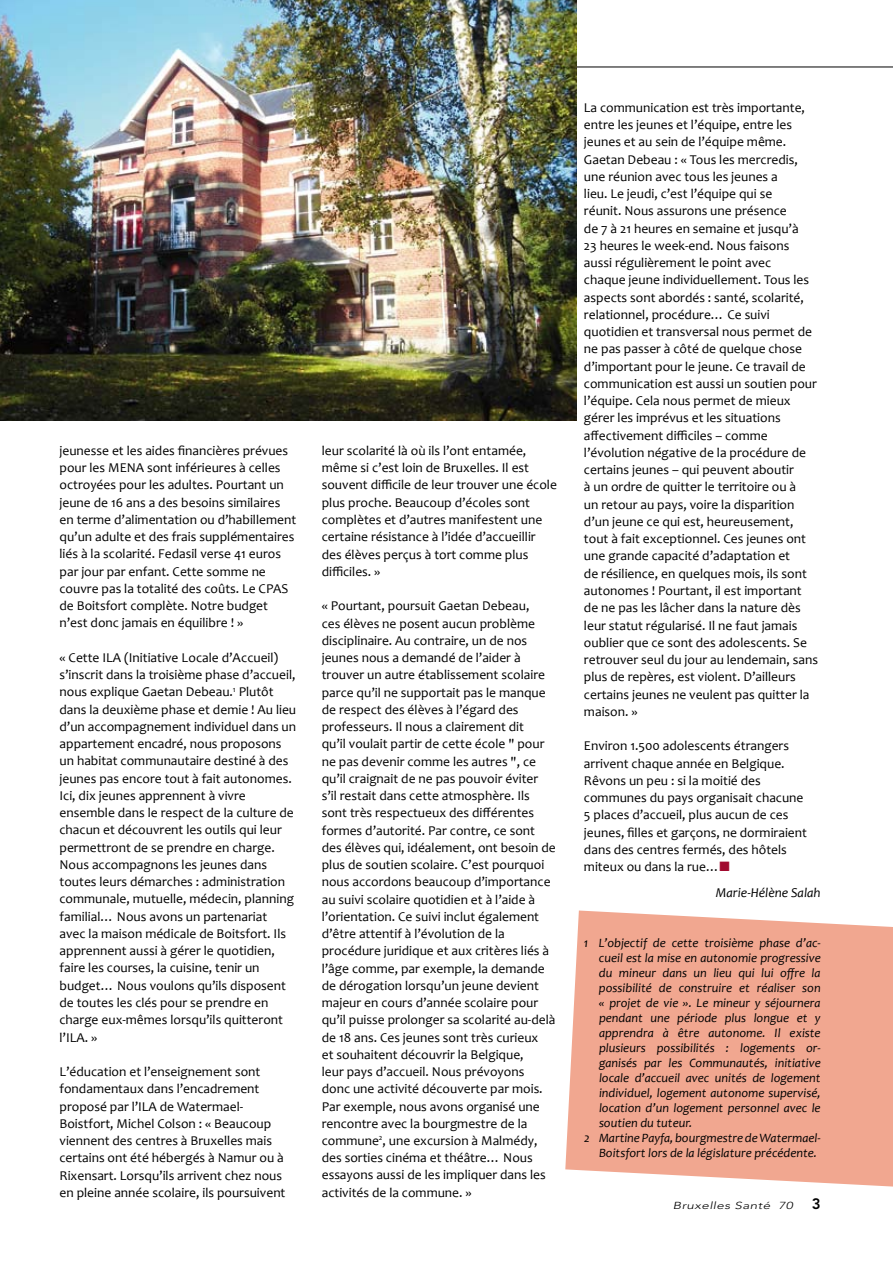
<style>
.page{position:relative;width:893px;height:1263px;background:#fff}
.page>*{position:absolute;margin:0;border:0;box-sizing:border-box;transform-origin:0 0}
.t1{font:800 15px "Avenir";color:#000}
.t2{font:13.5px/17.2px "Candara";color:#000}
.t3{font:italic 13.5px "Candara";color:#000}
.t4{font:italic 12.75px "Candara";color:#000}
.t5{font:italic 300 10.2px "Avenir";letter-spacing:.03em;color:#000;scale:1.33 1}
.s1{font-family:"Paracasseau";color:#a10a2f}
</style>
<div class="page">
<svg style="left:565px;top:910px;width:328px;height:276px;background:#f2ae99"></svg>
<hr style="left:0;top:67px;width:893px;height:1px;background:#000">
<img style="left:0;top:0;width:576px;height:421px">
<p class="t2" style="left:60px;top:442px;width:238px">jeunesse et les aides financières prévues pour les MENA sont inférieures à celles octroyées pour les adultes. Pourtant un jeune de 16 ans a des besoins similaires en terme d’alimentation ou d’habillement qu’un adulte et des frais supplémentaires liés à la scolarité. Fedasil verse 41 euros par jour par enfant. Cette somme ne couvre pas la totalité des coûts. Le CPAS de Boitsfort complète. Notre budget n’est donc jamais en équilibre ! »</p>
<p class="t2" style="left:60px;top:649px;width:238px">« Cette ILA (Initiative locale d’accueil) s’inscrit dans la troisième phase d’accueil, nous explique Gaetan Debeau.<sup>1</sup> Plutôt dans la deuxième phase et demie ! Au lieu d’un accompagnement individuel dans un appartement encadré, nous proposons un habitat communautaire destiné à des jeunes pas encore tout à fait autonomes.<br>Ici, dix jeunes apprennent à vivre ensemble dans le respect de la culture de chacun et découvrent les outils qui leur permettront de se prendre en charge.<br>Nous accompagnons les jeunes dans toutes leurs démarches : administration communale, mutuelle, médecin, planning familial… Nous avons un partenariat avec la maison médicale de Boitsfort. Ils apprennent aussi à gérer le quotidien, faire les courses, la cuisine, tenir un budget… Nous voulons qu’ils disposent de toutes les clés pour se prendre en charge eux-mêmes lorsqu’ils quitteront l’ILA. »</p>
<p class="t2" style="left:60px;top:1063px;width:227px">L’éducation et l’enseignement sont fondamentaux dans l’encadrement proposé par l’ILA de Watermael-Boistfort, Michel Colson : « Beaucoup viennent des centres à Bruxelles mais certains ont été hébergés à Namur ou à Rixensart. Lorsqu’ils arrivent chez nous en pleine année scolaire, ils poursuivent</p>
<p class="t2" style="left:322px;top:442px;width:237px">leur scolarité là où ils l’ont entamée, même si c’est loin de Bruxelles. Il est souvent difficile de leur trouver une école plus proche. Beaucoup d’écoles sont complètes et d’autres manifestent une certaine résistance à l’idée d’accueillir des élèves perçus à tort comme plus difficiles. »</p>
<p class="t2" style="left:322px;top:597px;width:236px">« Pourtant, poursuit Gaetan Debeau,<br>ces élèves ne posent aucun problème disciplinaire. Au contraire, un de nos jeunes nous a demandé de l’aider à trouver un autre établissement scolaire parce qu’il ne supportait pas le manque de respect des élèves à l’égard des professeurs. Il nous a clairement dit<br>qu’il voulait partir de cette école " pour ne pas devenir comme les autres ", ce qu’il craignait de ne pas pouvoir éviter s’il restait dans cette atmosphère. Ils sont très respectueux des différentes formes d’autorité. Par contre, ce sont des élèves qui, idéalement, ont besoin de plus de soutien scolaire. C’est pourquoi nous accordons beaucoup d’importance au suivi scolaire quotidien et à l’aide à l’orientation. Ce suivi inclut également d’être attentif à l’évolution de la procédure juridique et aux critères liés à l’âge comme, par exemple, la demande de dérogation lorsqu’un jeune devient majeur en cours d’année scolaire pour qu’il puisse prolonger sa scolarité au-delà de 18 ans. Ces jeunes sont très curieux<br>et souhaitent découvrir la Belgique,<br>leur pays d’accueil. Nous prévoyons donc une activité découverte par mois.<br>Par exemple, nous avons organisé une rencontre avec la bourgmestre de la commune<sup>2</sup>, une excursion à Malmédy, des sorties cinéma et théâtre… Nous essayons aussi de les impliquer dans les activités de la commune. »</p>
<p class="t2" style="left:584px;top:99px;width:236px">La communication est très importante, entre les jeunes et l’équipe, entre les jeunes et au sein de l’équipe même.<br>Gaetan Debeau : « Tous les mercredis, une réunion avec tous les jeunes a<br>lieu. Le jeudi, c’est l’équipe qui se<br>réunit. Nous assurons une présence<br>de 7 à 21 heures en semaine et jusqu’à<br>23 heures le week-end. Nous faisons aussi régulièrement le point avec<br>chaque jeune individuellement. Tous les aspects sont abordés : santé, scolarité, relationnel, procédure… Ce suivi quotidien et transversal nous permet de ne pas passer à côté de quelque chose d’important pour le jeune. Ce travail de communication est aussi un soutien pour l’équipe. Cela nous permet de mieux gérer les imprévus et les situations affectivement difficiles – comme l’évolution négative de la procédure de certains jeunes – qui peuvent aboutir<br>à un ordre de quitter le territoire ou à<br>un retour au pays, voire la disparition d’un jeune ce qui est, heureusement, tout à fait exceptionnel. Ces jeunes ont une grande capacité d’adaptation et<br>de résilience, en quelques mois, ils sont autonomes ! Pourtant, il est important de ne pas les lâcher dans la nature dès leur statut régularisé. Il ne faut jamais oublier que ce sont des adolescents. Se retrouver seul du jour au lendemain, sans plus de repères, est violent. D’ailleurs certains jeunes ne veulent pas quitter la maison. »</p>
<p class="t2" style="left:584px;top:737px;width:225px">Environ 1.500 adolescents étrangers arrivent chaque année en Belgique.<br>Rêvons un peu : si la moitié des communes du pays organisait chacune 5 places d’accueil, plus aucun de ces jeunes, filles et garçons, ne dormiraient dans des centres fermés, des hôtels miteux ou dans la rue…<span class="s1">n</span></p>
<p class="t3" style="left:716px;top:885px;width:106px">Marie-Hélène Salah</p>
<p class="t4" style="left:584px;top:935px;width:238px">1 L’objectif de cette troisième phase d’ac-</p>
<p class="t4" style="left:599px;top:950px;width:223px">cueil est la mise en autonomie progressive</p>
<p class="t4" style="left:599px;top:965px;width:223px">du mineur dans un lieu qui lui offre la</p>
<p class="t4" style="left:599px;top:980px;width:223px">possibilité de construire et réaliser son</p>
<p class="t4" style="left:599px;top:995px;width:223px">« projet de vie ». Le mineur y séjournera</p>
<p class="t4" style="left:599px;top:1010px;width:223px">pendant une période plus longue et y</p>
<p class="t4" style="left:599px;top:1025px;width:223px">apprendra à être autonome. Il existe</p>
<p class="t4" style="left:599px;top:1040px;width:223px">plusieurs possibilités : logements or-</p>
<p class="t4" style="left:599px;top:1055px;width:223px">ganisés par les Communautés, initiative</p>
<p class="t4" style="left:599px;top:1070px;width:223px">locale d’accueil avec unités de logement</p>
<p class="t4" style="left:599px;top:1085px;width:223px">individuel, logement autonome supervisé,</p>
<p class="t4" style="left:599px;top:1100px;width:223px">location d’un logement personnel avec le</p>
<p class="t4" style="left:599px;top:1115px;width:95px">soutien du tuteur.</p>
<p class="t4" style="left:584px;top:1130px;width:238px">2 Martine Payfa, bourgmestre de Watermael-</p>
<p class="t4" style="left:599px;top:1145px;width:220px">Boitsfort lors de la législature précédente.</p>
<p class="t5" style="left:673px;top:1199px;width:92px">Bruxelles Santé 70</p>
<p class="t1" style="left:812px;top:1195px;width:10px">3</p>
</div>
